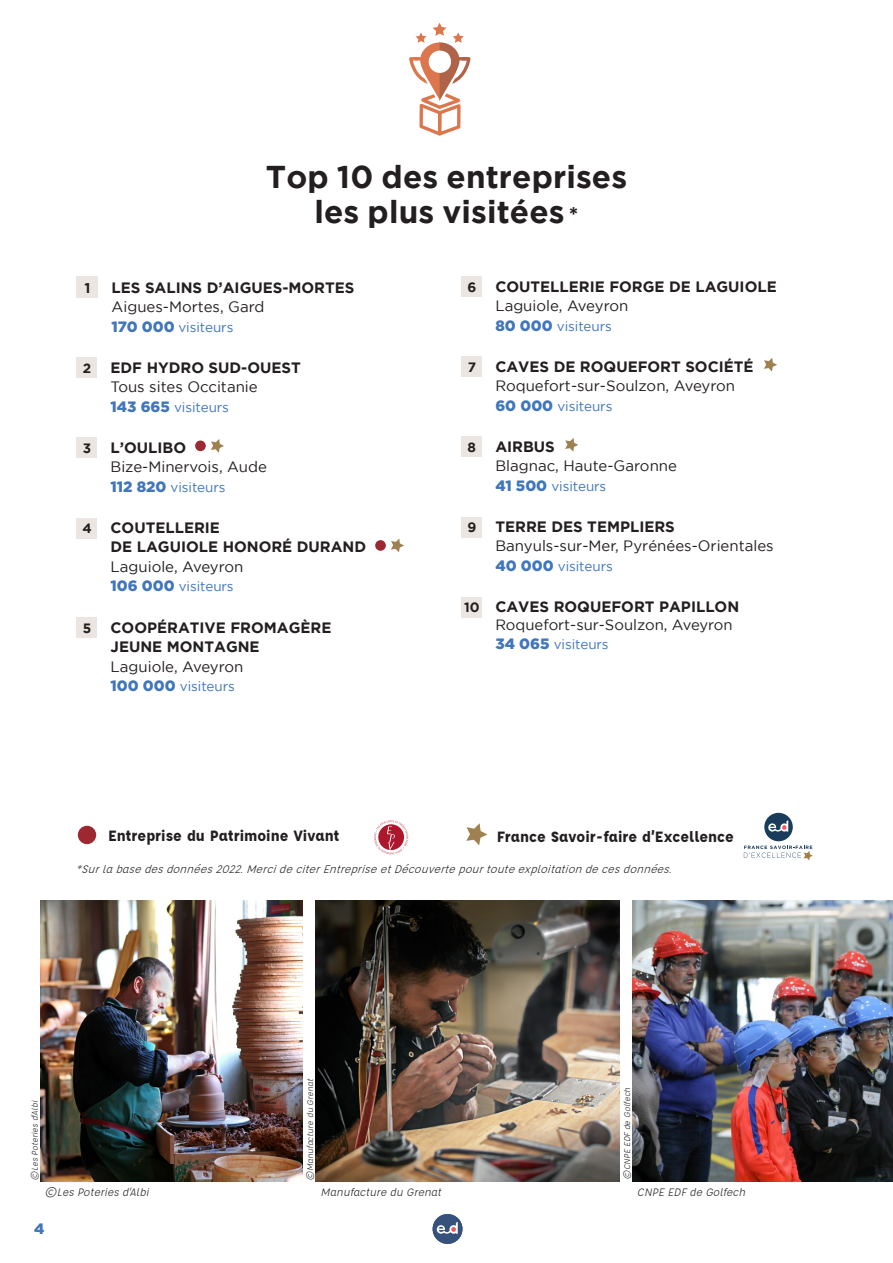
<style>
.page{position:relative;width:893px;height:1263px;background:#fff}
.page>*{position:absolute;margin:0;border:0;box-sizing:border-box;transform-origin:0 0}
.Titre_EED{font:700 31.5px/34.5px "Gotham";letter-spacing:.005em;color:#231f20;text-align:center}
.t1{font:700 16.35px "Affogato";color:#231f20}
.Entreprise{font:700 15px/19.5px "Gotham";color:#231f20}
.Entreprise-2{font:15px/19.5px "Gotham";color:#231f20}
.t2{font:900 15px "Gotham";color:#4076bc}
.Entreprise-3{font:14.85px "Gotham";color:#231f20}
.t3{font:700 14.25px "Gotham";color:#231f20}
.Entreprise-4{font:13.5px "Gotham";letter-spacing:-.005em;color:#4076bc}
.Entreprise-5{font:700 13.5px "Gotham";color:#231f20}
.t4{font:italic 12px "Affogato";color:#231f20}
.TEX_EED{font:italic 11.7px "Affogato";color:#231f20}
.TEX_EED-2{font:italic 9px "Affogato";color:#231f20}
.s1{font-size:22.5px}
.s2{font-weight:400}
.s3{font-weight:900;font-size:15px}
.s4{font-weight:700}
</style>
<div class="page">
<div style="left:433px;top:1214px;width:29px;height:30px;background:#37517d;border-radius:50%"></div>
<svg style="left:437px;top:1222px;width:21px;height:12px"></svg>
<div style="left:77px;top:276px;width:21px;height:22px;background:#ebe6e1"></div>
<div style="left:77px;top:358px;width:20px;height:20px;background:#ebe6e1"></div>
<div style="left:77px;top:438px;width:20px;height:20px;background:#ebe6e1"></div>
<svg style="left:211px;top:439px;width:13px;height:14px"></svg>
<div style="left:195px;top:440px;width:11px;height:11px;background:#9d2832;border-radius:50%"></div>
<div style="left:77px;top:518px;width:20px;height:20px;background:#ebe6e1"></div>
<svg style="left:391px;top:538px;width:13px;height:14px"></svg>
<div style="left:375px;top:540px;width:11px;height:11px;background:#9d2832;border-radius:50%"></div>
<div style="left:77px;top:617px;width:20px;height:21px;background:#ebe6e1"></div>
<div style="left:461px;top:276px;width:21px;height:21px;background:#ebe6e1"></div>
<div style="left:461px;top:356px;width:21px;height:21px;background:#ebe6e1"></div>
<svg style="left:764px;top:358px;width:13px;height:14px"></svg>
<div style="left:461px;top:437px;width:21px;height:20px;background:#ebe6e1"></div>
<svg style="left:565px;top:438px;width:13px;height:14px"></svg>
<div style="left:461px;top:517px;width:21px;height:20px;background:#ebe6e1"></div>
<div style="left:461px;top:597px;width:21px;height:20px;background:#ebe6e1"></div>
<svg style="left:409px;top:23px;width:62px;height:113px"></svg>
<svg style="left:466px;top:823px;width:21px;height:22px"></svg>
<div style="left:764px;top:813px;width:29px;height:28px;background:#193c5c;border-radius:50%"></div>
<svg style="left:768px;top:820px;width:20px;height:11px"></svg>
<svg style="left:744px;top:845px;width:69px;height:15px"></svg>
<img style="left:316px;top:900px;width:304px;height:281px">
<img style="left:40px;top:900px;width:263px;height:281px">
<svg style="left:374px;top:820px;width:34px;height:34px"></svg>
<div style="left:78px;top:826px;width:18px;height:18px;background:#9d2832;border-radius:50%"></div>
<img style="left:632px;top:900px;width:261px;height:281px">
<h3 class="Titre_EED" style="left:266px;top:159px;width:363px">Top 10 des entreprises les plus visitées <span class="s1">*</span></h3>
<p class="t3" style="left:85px;top:280px;width:7px">1</p>
<h3 class="Entreprise" style="left:112px;top:277px;width:244px">LES SALINS D’AIGUES-MORTES<br><span class="s2">Aigues-Mortes, Gard</span></h3>
<h3 class="Entreprise-4" style="left:112px;top:319px;width:123px"><span class="s3">170 000</span> visiteurs</h3>
<h3 class="Entreprise-5" style="left:83px;top:361px;width:10px">2</h3>
<h3 class="Entreprise-2" style="left:111px;top:357px;width:192px"><span class="s4">EDF HYDRO SUD-OUEST<br></span>Tous sites Occitanie</h3>
<h3 class="Entreprise-4" style="left:111px;top:399px;width:120px"><span class="s3">143 665</span> visiteurs</h3>
<h3 class="Entreprise-5" style="left:83px;top:441px;width:10px">3</h3>
<h3 class="Entreprise-2" style="left:111px;top:437px;width:158px"><span class="s4">L’OULIBO<br></span>Bize-Minervois, Aude</h3>
<h3 class="Entreprise-4" style="left:111px;top:479px;width:117px"><span class="s3">112 820</span> visiteurs</h3>
<p class="Entreprise-5" style="left:82px;top:521px;width:11px">4</p>
<h3 class="Entreprise" style="left:111px;top:517px;width:257px">COUTELLERIE<br>DE LAGUIOLE HONORÉ DURAND<br><span class="s2">Laguiole, Aveyron</span></h3>
<h3 class="Entreprise-4" style="left:111px;top:579px;width:125px"><span class="s3">106 000</span> visiteurs</h3>
<h3 class="Entreprise-5" style="left:83px;top:620px;width:10px">5</h3>
<h3 class="Entreprise" style="left:111px;top:617px;width:222px">COOPÉRATIVE FROMAGÈRE<br>JEUNE MONTAGNE<br><span class="s2">Laguiole, Aveyron</span></h3>
<h3 class="Entreprise-4" style="left:111px;top:679px;width:126px"><span class="s3">100 000</span> visiteurs</h3>
<h3 class="Entreprise-5" style="left:467px;top:279px;width:10px">6</h3>
<h3 class="Entreprise" style="left:495px;top:276px;width:283px">COUTELLERIE FORGE DE LAGUIOLE<br><span class="s2">Laguiole, Aveyron</span></h3>
<h3 class="Entreprise-4" style="left:495px;top:318px;width:118px"><span class="s3">80 000</span> visiteurs</h3>
<h3 class="Entreprise-5" style="left:468px;top:360px;width:10px">7</h3>
<h3 class="Entreprise-2" style="left:495px;top:356px;width:260px"><span class="s4">CAVES DE ROQUEFORT SOCIÉTÉ<br></span>Roquefort-sur-Soulzon, Aveyron</h3>
<h3 class="Entreprise-4" style="left:495px;top:398px;width:118px"><span class="s3">60 000</span> visiteurs</h3>
<h3 class="Entreprise-5" style="left:468px;top:440px;width:10px">8</h3>
<h3 class="Entreprise-2" style="left:495px;top:436px;width:183px"><span class="s4">AIRBUS<br></span>Blagnac, Haute-Garonne</h3>
<h3 class="Entreprise-4" style="left:495px;top:478px;width:112px"><span class="s3">41 500</span> visiteurs</h3>
<h3 class="Entreprise-5" style="left:467px;top:520px;width:10px">9</h3>
<h3 class="Entreprise-2" style="left:495px;top:517px;width:280px"><span class="s4">TERRE DES TEMPLIERS<br></span>Banyuls-sur-Mer, Pyrénées-Orientales</h3>
<h3 class="Entreprise-4" style="left:495px;top:559px;width:119px"><span class="s3">40 000</span> visiteurs</h3>
<h3 class="Entreprise-5" style="left:464px;top:600px;width:17px">10</h3>
<h3 class="Entreprise" style="left:495px;top:596px;width:245px">CAVES ROQUEFORT PAPILLON</h3>
<h3 class="Entreprise-3" style="left:495px;top:616px;width:239px">Roquefort-sur-Soulzon, Aveyron</h3>
<h3 class="Entreprise-4" style="left:495px;top:637px;width:115px"><span class="s3">34 065</span> visiteurs</h3>
<p class="t1" style="left:108px;top:825px;width:233px">Entreprise du Patrimoine Vivant</p>
<p class="t1" style="left:497px;top:826px;width:238px">France Savoir-faire d’Excellence</p>
<p class="t4" style="left:75px;top:861px;width:602px">*Surlabasedesdonnées2022.MercideciterEntrepriseetDécouvertepourtouteexploitationdecesdonnées.</p>
<h3 class="TEX_EED-2" style="left:29px;top:1181px;width:84px;rotate:-90deg">©Les Poteries d’Albi</h3>
<h3 class="TEX_EED-2" style="left:305px;top:1181px;width:106px;rotate:-90deg">©Manufacture du Grenat</h3>
<h3 class="TEX_EED-2" style="left:622px;top:1180px;width:96px;rotate:-90deg">©CNPE EDF de Golfech</h3>
<h3 class="TEX_EED" style="left:44px;top:1185px;width:109px">©Les Poteries d’Albi</h3>
<h3 class="TEX_EED" style="left:321px;top:1185px;width:125px">Manufacture du Grenat</h3>
<h3 class="TEX_EED" style="left:637px;top:1185px;width:113px">CNPE EDF de Golfech</h3>
<p class="t2" style="left:34px;top:1220px;width:12px">4</p>
</div>
